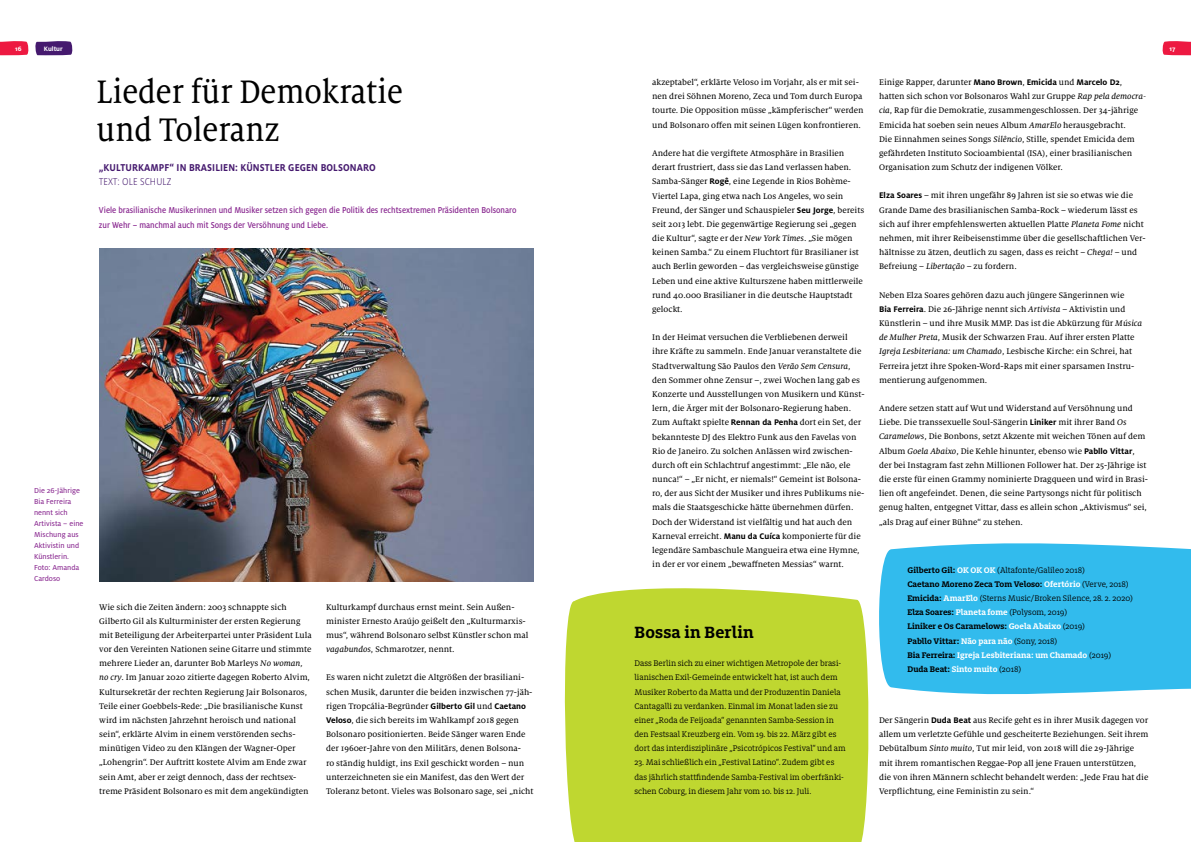
<style>
.page{position:relative;width:1191px;height:842px;background:#fff}
.page>*{position:absolute;margin:0;border:0;box-sizing:border-box;transform-origin:0 0}
.t1{font:36px/38px "Milo Serif OT Text";color:#000;scale:.89 1}
.t2{font:700 18px "Milo Slab Pro";letter-spacing:.01em;color:#000}
.t3{font:700 11px "Milo OT";letter-spacing:.01em;color:#45196e;scale:.89 1}
.t4{font:300 11px "Milo OT";letter-spacing:.01em;color:#45196e;scale:.89 1}
.t5{font:500 9.5px/14.2px "Milo OT";color:#892890;scale:.89 1}
.t6{font:9px/14.2px "Milo Serif OT Text";color:#000}
.t7{font:9px/14.2px "Milo Slab Pro";color:#000}
.t8{font:8px/11px "Milo OT Text";color:#892890}
.t9{font:700 7px "Milo OT";color:#fff}
.s1{font-family:"Milo Serif OT Text Ita"}
.s2{font-family:"Milo OT";font-weight:700}
.s3{font-weight:700}
.s4{font-weight:700;color:#fff}
</style>
<div class="page">
<div style="left:564px;top:588px;width:305px;height:254px;background:#bfd730"></div>
<div style="left:879px;top:543px;width:312px;height:152px;background:#32bbed"></div>
<img style="left:99px;top:249px;width:434px;height:332px">
<svg style="left:1162px;top:41px;width:29px;height:14px"></svg>
<svg style="left:0;top:41px;width:73px;height:14px"></svg>
<p class="t9" style="left:15px;top:45px;width:8px">16</p>
<p class="t9" style="left:44px;top:45px;width:20px">Kultur</p>
<p class="t9" style="left:1169px;top:45px;width:7px">17</p>
<h1 class="t1" style="left:96px;top:73px;width:346px">Lieder für Demokratie und Toleranz</h1>
<p class="t3" style="left:99px;top:161px;width:312px">„KULTURKAMPF“ IN BRASILIEN: KÜNSTLER GEGEN BOLSONARO</p>
<p class="t4" style="left:99px;top:176px;width:83px">TEXT: OLE SCHULZ</p>
<p class="t5" style="left:99px;top:203px;width:471px">Viele brasilianische Musikerinnen und Musiker setzen sich gegen die Politik des rechtsextremen Präsidenten Bolsonaro zur Wehr – manchmal auch mit Songs der Versöhnung und Liebe.</p>
<p class="t8" style="left:34px;top:485px;width:51px">Die 26-Jährige<br>Bia Ferreira nennt sich<br>Artivista – eine<br>Mischung aus<br>Aktivistin und<br>Künstlerin.<br>Foto: Amanda<br>Cardoso</p>
<p class="t6" style="left:99px;top:600px;width:214px">Wie sich die Zeiten ändern: 2003 schnappte sich Gilberto Gil als Kulturminister der ersten Regierung mit Beteiligung der Arbeiterpartei unter Präsident Lula vor den Vereinten Nationen seine Gitarre und stimmte mehrere Lieder an, darunter Bob Marleys <span class="s1">No woman, no cry</span>. Im Januar 2020 zitierte dagegen Roberto Alvim, Kultursekretär der rechten Regierung Jair Bolsonaros, Teile einer Goebbels-Rede: „Die brasilianische Kunst wird im nächsten Jahrzehnt heroisch und national sein“, erklärte Alvim in einem verstörenden sechs&shy;minütigen Video zu den Klängen der Wagner-Oper „Lohengrin“. Der Auftritt kostete Alvim am Ende zwar sein Amt, aber er zeigt dennoch, dass der rechtsex&shy;treme Präsident Bolsonaro es mit dem angekündigten</p>
<p class="t6" style="left:326px;top:600px;width:204px">Kulturkampf durchaus ernst meint. Sein Außen&shy;minister Ernesto Araújo geißelt den „Kulturmarxis&shy;mus“, während Bolsonaro selbst Künstler schon mal <span class="s1">vagabundos</span>, Schmarotzer, nennt.</p>
<p class="t6" style="left:326px;top:671px;width:209px">Es waren nicht zuletzt die Altgrößen der brasiliani&shy;schen Musik, darunter die beiden inzwischen 77-jäh&shy;rigen Tropcália-Begründer <span class="s2">Gilberto Gil</span> und <span class="s2">Caetano Veloso</span>, die sich bereits im Wahlkampf 2018 gegen Bolsonaro positionierten. Beide Sänger waren Ende der 1960er-Jahre von den Militärs, denen Bolsona-<br>ro ständig huldigt, ins Exil geschickt worden – nun unterzeichneten sie ein Manifest, das den Wert der Toleranz betont. Vieles was Bolsonaro sage, sei „nicht</p>
<p class="t6" style="left:652px;top:75px;width:213px">akzeptabel“, erklärte Veloso im Vorjahr, als er mit sei&shy;nen drei Söhnen Moreno, Zeca und Tom durch Europa tourte. Die Opposition müsse „kämpferischer“ werden und Bolsonaro offen mit seinen Lügen konfrontieren.</p>
<p class="t6" style="left:652px;top:146px;width:214px">Andere hat die vergiftete Atmosphäre in Brasilien derart frustriert, dass sie das Land verlassen haben.<br>Samba-Sänger <span class="s2">Rogê</span>, eine Legende in Rios Bohème-Viertel Lapa, ging etwa nach Los Angeles, wo sein Freund, der Sänger und Schauspieler <span class="s2">Seu Jorge</span>, bereits seit 2013 lebt. Die gegenwärtige Regierung sei „gegen die Kultur“, sagte er der <span class="s1">New York Times</span>. „Sie mögen keinen Samba.“ Zu einem Fluchtort für Brasilianer ist auch Berlin geworden – das vergleichsweise günstige Leben und eine aktive Kulturszene haben mittlerweile rund 40.000 Brasilianer in die deutsche Hauptstadt gelockt.</p>
<p class="t6" style="left:652px;top:331px;width:214px">In der Heimat versuchen die Verbliebenen derweil ihre Kräfte zu sammeln. Ende Januar veranstaltete die Stadtverwaltung São Paulos den <span class="s1">Verão Sem Censura</span>, den Sommer ohne Zensur –, zwei Wochen lang gab es Konzerte und Ausstellungen von Musikern und Künst&shy;lern, die Ärger mit der Bolsonaro-Regierung haben.<br>Zum Auftakt spielte <span class="s2">Rennan da Penha</span> dort ein Set, der bekannteste DJ des Elektro Funk aus den Favelas von Rio de Janeiro. Zu solchen Anlässen wird zwischen&shy;durch oft ein Schlachtruf angestimmt: „Ele não, ele nunca!“ – „Er nicht, er niemals!“ Gemeint ist Bolsona&shy;ro, der aus Sicht der Musiker und ihres Publikums nie&shy;mals die Staatsgeschicke hätte übernehmen dürfen.<br>Doch der Widerstand ist vielfältig und hat auch den Karneval erreicht. <span class="s2">Manu da Cuíca</span> komponierte für die legendäre Sambaschule Mangueira etwa eine Hymne, in der er vor einem „bewaffneten Messias“ warnt.</p>
<h2 class="t2" style="left:634px;top:621px;width:121px">Bossa in Berlin</h2>
<p class="t7" style="left:634px;top:656px;width:213px">Dass Berlin sich zu einer wichtigen Metropole der brasi&shy;lianischen Exil-Gemeinde entwickelt hat, ist auch dem Musiker Roberto da Matta und der Produzentin Daniela Cantagalli zu verdanken. Einmal im Monat laden sie zu einer „Roda de Feijoada“ genannten Samba-Session in den Festsaal Kreuzberg ein. Vom 19. bis 22. März gibt es dort das interdisziplinäre „Psicotrópicos Festival“ und am</p>
<p class="t7" style="left:634px;top:755px;width:211px">23. Mai schließlich ein „Festival Latino“. Zudem gibt es das jährlich stattfindende Samba-Festival im oberfränki&shy;schen Coburg, in diesem Jahr vom 10. bis 12. Juli.</p>
<p class="t6" style="left:879px;top:75px;width:269px">Einige Rapper, darunter <span class="s2">Mano Brown</span>, <span class="s2">Emicida</span> und <span class="s2">Marcelo D2</span>, hatten sich schon vor Bolsonaros Wahl zur Gruppe <span class="s1">Rap pela democra&shy;cia</span>, Rap für die Demokratie, zusammengeschlossen. Der 34-jährige Emicida hat soeben sein neues Album <span class="s1">AmarElo</span> herausgebracht.<br>Die Einnahmen seines Songs <span class="s1">Silêncio</span>, Stille, spendet Emicida dem gefährdeten Instituto Socioambiental (ISA), einer brasilianischen Organisation zum Schutz der indigenen Völker.</p>
<p class="t6" style="left:879px;top:189px;width:268px"><span class="s2">Elza Soares</span> – mit ihren ungefähr 89 Jahren ist sie so etwas wie die Grande Dame des brasilianischen Samba-Rock – wiederum lässt es sich auf ihrer empfehlenswerten aktuellen Platte <span class="s1">Planeta Fome</span> nicht nehmen, mit ihrer Reibeisenstimme über die gesellschaftlichen Ver&shy;hältnisse zu ätzen, deutlich zu sagen, dass es reicht – <span class="s1">Chega!</span> – und Befreiung – <span class="s1">Libertação</span> – zu fordern.</p>
<p class="t6" style="left:879px;top:288px;width:264px">Neben Elza Soares gehören dazu auch jüngere Sängerinnen wie<br><span class="s2">Bia Ferreira</span>. Die 26-Jährige nennt sich <span class="s1">Artivista</span> – Aktivistin und Künstlerin – und ihre Musik MMP. Das ist die Abkürzung für <span class="s1">Música de Mulher Preta</span>, Musik der Schwarzen Frau. Auf ihrer ersten Platte <span class="s1">Igreja Lesbiteriana: um Chamado</span>, Lesbische Kirche: ein Schrei, hat Ferreira jetzt ihre Spoken-Word-Raps mit einer sparsamen Instru&shy;mentierung aufgenommen.</p>
<p class="t6" style="left:879px;top:401px;width:270px">Andere setzen statt auf Wut und Widerstand auf Versöhnung und Liebe. Die transsexuelle Soul-Sängerin <span class="s2">Liniker</span> mit ihrer Band <span class="s1">Os Caramelows</span>, Die Bonbons, setzt Akzente mit weichen Tönen auf dem Album <span class="s1">Goela Abaixo</span>, Die Kehle hinunter, ebenso wie <span class="s2">Pabllo Vittar</span>, der bei Instagram fast zehn Millionen Follower hat. Der 25-Jährige ist die erste für einen Grammy nominierte Dragqueen und wird in Brasi&shy;lien oft angefeindet. Denen, die seine Partysongs nicht für politisch genug halten, entgegnet Vittar, dass es allein schon „Aktivismus“ sei, „als Drag auf einer Bühne“ zu stehen.</p>
<p class="t7" style="left:907px;top:563px;width:227px"><span class="s3">Gilberto Gil:</span> <span class="s4">OK OK OK</span> (Altafonte/Galileo 2018)<br><span class="s3">Caetano Moreno Zeca Tom Veloso:</span> <span class="s4">Ofertório</span> (Verve, 2018)<br><span class="s3">Emicida:</span> <span class="s4">AmarElo</span> (Sterns Music/Broken Silence, 28. 2. 2020)<br><span class="s3">Elza Soares:</span> <span class="s4">Planeta fome</span> (Polysom, 2019)<br><span class="s3">Liniker e Os Caramelows:</span> <span class="s4">Goela Abaixo</span> (2019)<br><span class="s3">Pabllo Vittar:</span> <span class="s4">Não para não</span> (Sony, 2018)<br><span class="s3">Bia Ferreira:</span> <span class="s4">Igreja Lesbiteriana: um Chamado</span> (2019)<br><span class="s3">Duda Beat:</span> <span class="s4">Sinto muito</span> (2018)</p>
<p class="t6" style="left:879px;top:713px;width:271px">Der Sängerin <span class="s2">Duda Beat</span> aus Recife geht es in ihrer Musik dagegen vor allem um verletzte Gefühle und gescheiterte Beziehungen. Seit ihrem Debütalbum <span class="s1">Sinto muito</span>, Tut mir leid, von 2018 will die 29-Jährige mit ihrem romantischen Reggae-Pop all jene Frauen unterstützen, die von ihren Männern schlecht behandelt werden: „Jede Frau hat die Verpflichtung, eine Feministin zu sein.“</p>
</div>
